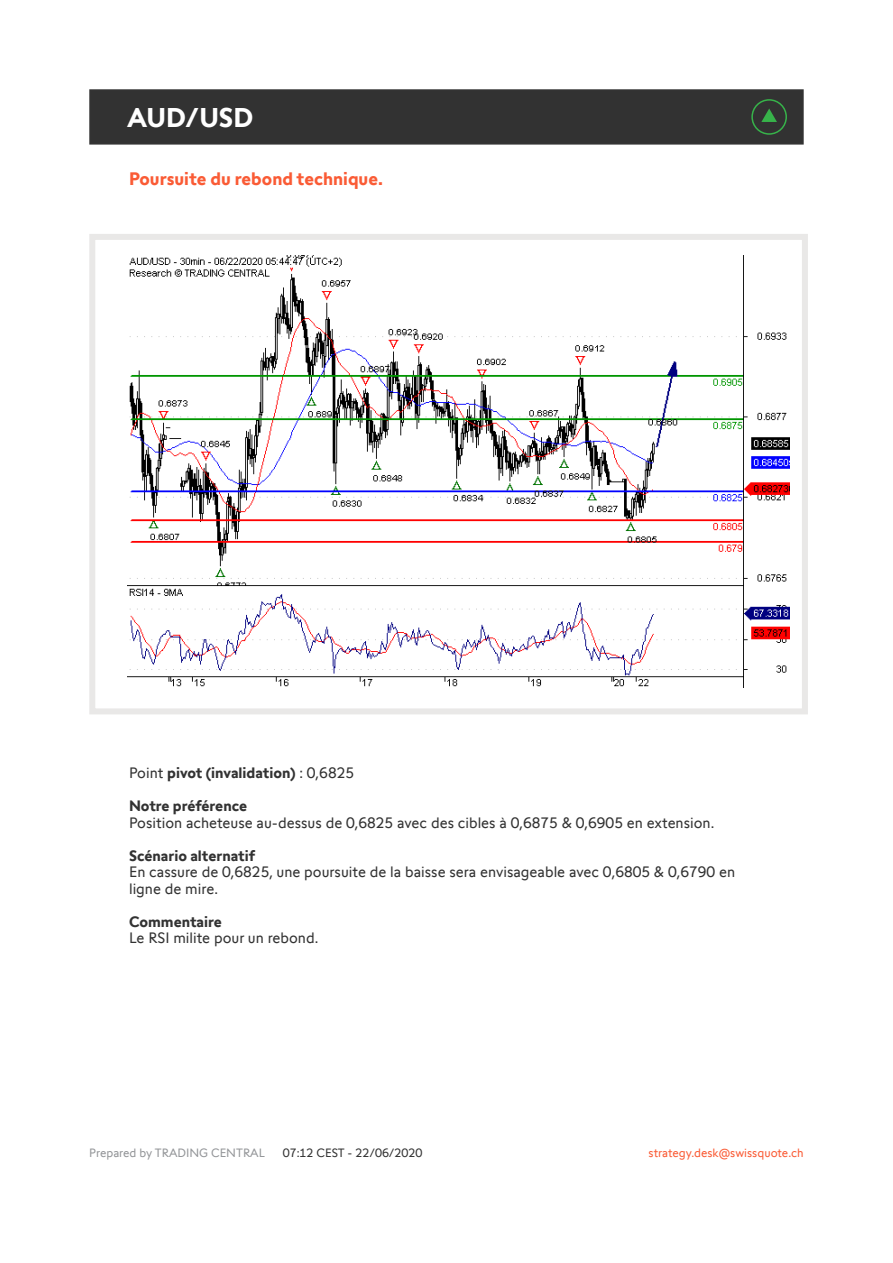
<style>
.page{position:relative;width:893px;height:1263px;background:#fff}
.page>*{position:absolute;margin:0;border:0;box-sizing:border-box;transform-origin:0 0}
.t1{font:700 27px "Swissquote CT";color:#fff}
.t2{font:700 18px "Swissquote CT";color:#fa5b35}
.t3{font:15px/16.5px "Swissquote CT";color:#323232}
.t4{font:700 15px "Swissquote CT";color:#323232}
.t5{font:12px "Swissquote CT";color:#fa5b35}
.t6{font:12px "Swissquote CT";color:#939598}
.t7{font:12px "Swissquote CT";color:#323232}
.s1{font-weight:400}
</style>
<div class="page">
<div style="left:89px;top:234px;width:719px;height:480px;border:6px solid #e9e8e7"></div>
<div style="left:89px;top:89px;width:715px;height:56px;background:#323232;border:2px solid #323232"></div>
<img style="left:128px;top:255px;width:661px;height:432px">
<svg style="left:751px;top:99px;width:36px;height:36px"></svg>
<h1 class="t1" style="left:128px;top:101px;width:127px">AUD/USD</h1>
<p class="t2" style="left:129px;top:168px;width:255px">Poursuite du rebond technique.</p>
<p class="t4" style="left:129px;top:764px;width:227px"><span class="s1">Point</span> pivot (invalidation) <span class="s1">: 0,6825</span></p>
<p class="t4" style="left:129px;top:797px;width:120px">Notre préférence</p>
<p class="t3" style="left:129px;top:814px;width:587px">Position acheteuse au-dessus de 0,6825 avec des cibles à 0,6875 &amp; 0,6905 en extension.</p>
<p class="t4" style="left:129px;top:846px;width:127px">Scénario alternatif</p>
<p class="t3" style="left:129px;top:864px;width:608px">En cassure de 0,6825, une poursuite de la baisse sera envisageable avec 0,6805 &amp; 0,6790 en ligne de mire.</p>
<p class="t4" style="left:129px;top:912px;width:94px">Commentaire</p>
<p class="t3" style="left:129px;top:930px;width:191px">Le RSI milite pour un rebond.</p>
<p class="t6" style="left:89px;top:1145px;width:177px">Prepared by TRADING CENTRAL</p>
<p class="t7" style="left:283px;top:1145px;width:141px">07:12 CEST - 22/06/2020</p>
<p class="t5" style="left:649px;top:1145px;width:157px">strategy.desk@swissquote.ch</p>
</div>
